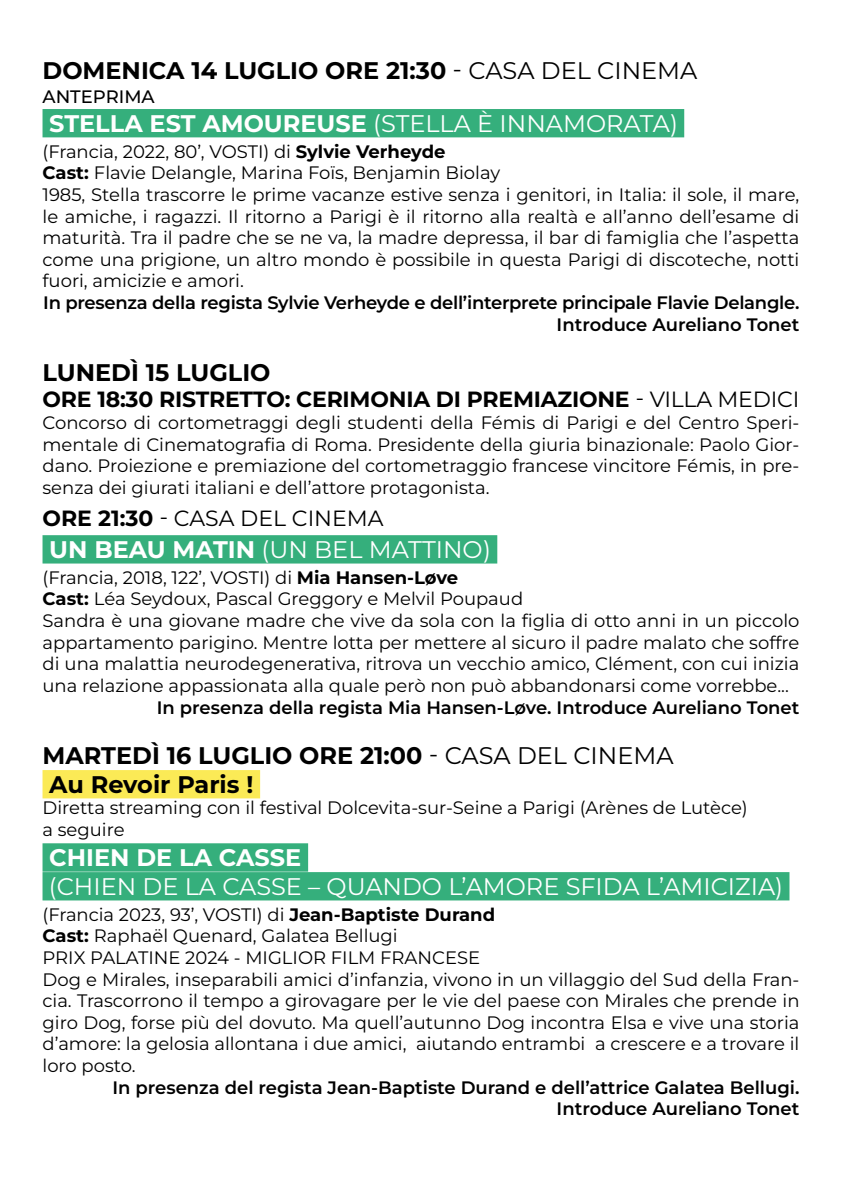
<style>
.page{position:relative;width:842px;height:1191px;background:#fff}
.page>*{position:absolute;margin:0;border:0;box-sizing:border-box;transform-origin:0 0}
.t1{font:24px "Montserrat";color:#fff}
.t2{font:700 24px/28.8px "Montserrat";color:#000}
.t3{font:700 24px "Montserrat";color:#fff}
.t4{font:700 22px "Montserrat";letter-spacing:-.01em;color:#000}
.t5{font:22px "Montserrat";color:#000}
.t6{font:18px/21.6px "Montserrat";color:#000}
.t7{font:600 18px/21.6px "Montserrat";color:#000;text-align:right}
.t8{font:500 18px "Montserrat";color:#000}
.s1{font-weight:400}
.s2{font-weight:700}
</style>
<div class="page">
<div style="left:43px;top:109px;width:641px;height:28px;background:#35af7c"></div>
<div style="left:43px;top:535px;width:454px;height:28px;background:#35af7c"></div>
<div style="left:43px;top:770px;width:217px;height:28px;background:#fbea56"></div>
<div style="left:43px;top:843px;width:265px;height:28px;background:#35af7c"></div>
<div style="left:43px;top:872px;width:746px;height:28px;background:#35af7c"></div>
<h1 class="t2" style="left:43px;top:55px;width:656px">DOMENICA 14 LUGLIO ORE 21:30 <span class="s1">- CASA DEL CINEMA</span></h1>
<p class="t8" style="left:43px;top:84px;width:114px">ANTEPRIMA</p>
<h1 class="t1" style="left:49px;top:107px;width:630px"><span class="s2">STELLA EST AMOUREUSE</span> (STELLA È INNAMORATA(</h1>
<p class="t6" style="left:43px;top:140px;width:758px">(Francia, 2022, 80 ,’ VOSTI) di <span class="s2">Sylvie Verheyde<br>Cast:</span> Flavie Delangle, Marina Foïs, Benjamin Biolay<br>1985, Stella trascorre le prime vacanze estive senza i genitori in, Italia il: sole il, mare, le amiche i, ragazzi. Il ritorno a Parigi è il ritorno alla realtà e all’anno dell’esame di maturità. Tra il padre che se ne va la, madre depressa il, bar di famiglia che ’l aspetta come una prigione, un altro mondo è possibile in questa Parigi di discoteche, notti fuori, amicizie e amori.</p>
<p class="t7" style="left:43px;top:291px;width:758px">In presenza della regista Sylvie Verheyde e dell’interprete principale Flavie Delangle.<br>Introduce Aureliano Tonet</p>
<h1 class="t2" style="left:43px;top:357px;width:229px">LUNEDÌ 15 LUGLIO</h1>
<p class="t4" style="left:43px;top:385px;width:758px">ORE 18:30 RISTRETTO: CERIMONIA DI PREMIAZIONE <span class="s1">- VILLA MEDICI</span></p>
<p class="t6" style="left:43px;top:411px;width:758px">Concorso di cortometraggi degli studenti della Fémis di Parigi e del Centro Speri-</p>
<p class="t6" style="left:43px;top:433px;width:758px">mentale di Cinematografia di Roma. Presidente della giuria binazionale: Paolo Gior-</p>
<p class="t6" style="left:43px;top:454px;width:758px">dano. Proiezione e premiazione del cortometraggio francese vincitore Fémis in, pre-</p>
<p class="t6" style="left:43px;top:476px;width:448px">senza dei giurati italiani e dell’attore protagonista.</p>
<p class="t5" style="left:43px;top:503px;width:343px"><span class="s2">ORE 21:30</span> - CASA DEL CINEMA</p>
<h1 class="t1" style="left:49px;top:533px;width:443px"><span class="s2">UN BEAU MATIN</span> (UN BEL MATTINO(</h1>
<p class="t6" style="left:43px;top:566px;width:758px">(Francia, 2018, 122 ,’ VOSTI) di <span class="s2">Mia Hansen-Løve<br>Cast:</span> Léa Seydoux, Pascal Greggory e Melvil Poupaud<br>Sandra è una giovane madre che vive da sola con la figlia di otto anni in un piccolo appartamento parigino. Mentre lotta per mettere al sicuro il padre malato che soffre di una malattia neurodegenerativa, ritrova un vecchio amico, Clément, con cui inizia una relazione appassionata alla quale però non può abbandonarsi come vorrebbe...</p>
<p class="t7" style="left:157px;top:696px;width:644px">In presenza della regista Mia Hansen-Løve. Introduce Aureliano Tonet</p>
<h1 class="t2" style="left:43px;top:740px;width:632px">MARTEDÌ 16 LUGLIO ORE 21:00 <span class="s1">- CASA DEL CINEMA<br></span>Au Revoir Paris !</h1>
<p class="t6" style="left:43px;top:796px;width:707px">Diretta streaming con il festival Dolcevita-sur-Seine a Parigi (Arènes de Lutèce( a seguire</p>
<h1 class="t3" style="left:49px;top:841px;width:253px">CHIEN DE LA CASSE</h1>
<h1 class="t1" style="left:49px;top:870px;width:736px">(CHIEN DE LA CASSE – QUANDO ’LAMORE SFIDA ’LAMICIZIA(</h1>
<p class="t6" style="left:43px;top:903px;width:454px">(Francia 2023, 93 ,’ VOSTI) di <span class="s2">Jean-Baptiste Durand<br>Cast:</span> Raphaël Quenard, Galatea Bellugi<br>PRIX PALATINE 2024 - MIGLIOR FILM FRANCESE</p>
<p class="t6" style="left:43px;top:989px;width:758px">cia. Trascorrono il tempo a girovagare per le vie del paese con Mirales che prende in</p>
<p class="t6" style="left:43px;top:968px;width:758px">Dog e Mirales, inseparabili amici d’infanzia, vivono in un villaggio del Sud della Fran-</p>
<p class="t6" style="left:43px;top:1011px;width:758px;text-align:right">giro Dog, forse più del dovuto. Ma quell’autunno Dog incontra Elsa e vive una storia a crescere e a trovare il</p>
<p class="t6" style="left:43px;top:1032px;width:365px">d’amore la: gelosia allontana i due amici, loro posto.</p>
<p class="t7" style="left:113px;top:1076px;width:688px">In presenza del regista Jean-Baptiste Durand e dell’attrice Galatea Bellugi.<br>Introduce Aureliano Tonet</p>
<p class="t6" style="left:416px;top:1032px;width:171px">aiutando entrambi</p>
</div>
